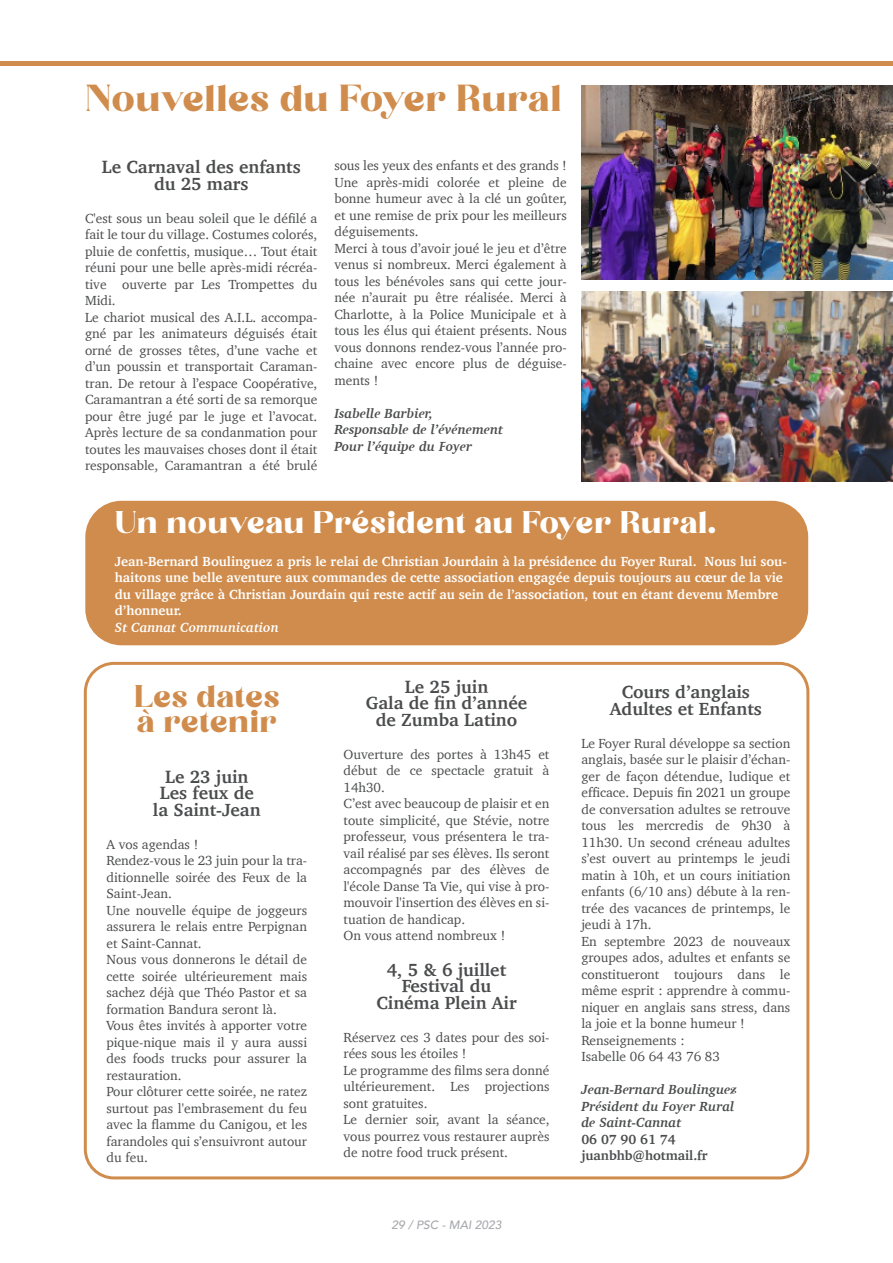
<style>
.page{position:relative;width:893px;height:1263px;background:#fff}
.page>*{position:absolute;margin:0;border:0;box-sizing:border-box;transform-origin:0 0}
.t1{font:36px "Begika";letter-spacing:-.005em;color:#d08c4c}
.t2{font:30px "Begika";letter-spacing:-.005em;color:#fff}
.t3{font:30px/25.5px "Begika";color:#d08c4c}
.t4{font:700 18px/16.5px "Charter";color:#4b4c4d;text-align:center}
.t5{font:13.5px/16.5px "Charter";color:#4b4c4d}
.t6{font:700 13.5px/16.5px "Charter";color:#fff}
.t7{font:italic 700 13.5px/16.5px "Charter";color:#4b4c4d}
.t8{font:700 13.5px/16.5px "Charter";color:#4b4c4d}
.t9{font:italic 700 13.5px "Charter";color:#fff}
.t10{font:italic 500 12px "Avenir";color:#a7a9ad}
</style>
<div class="page">
<hr style="left:0;top:62px;width:893px;height:4px;background:#d08c4c">
<div style="left:84px;top:662px;width:725px;height:517px;border:3px solid #d08c4c;border-radius:29px"></div>
<img style="left:582px;top:291px;width:311px;height:191px">
<img style="left:582px;top:85px;width:311px;height:195px">
<div style="left:85px;top:501px;width:723px;height:144px;background:#d08c4c;border-radius:36px"></div>
<h1 class="t1" style="left:85px;top:85px;width:479px">Nouvelles du Foyer Rural</h1>
<h3 class="t4" style="left:102px;top:158px;width:201px">Le Carnaval des enfants du 25 mars</h3>
<p class="t5" style="left:85px;top:210px;width:234px">C'est sous un beau soleil que le défilé a fait le tour du village. Costumes colorés, pluie de confettis, musique… Tout était réuni pour une belle après-midi récréa&shy;tive ouverte par Les Trompettes du Midi.<br>Le chariot musical des A.I.L. accompa&shy;gné par les animateurs déguisés était orné de grosses têtes, d’une vache et d’un poussin et transportait Caraman&shy;tran. De retour à l’espace Coopérative, Caramantran a été sorti de sa remorque pour être jugé par le juge et l’avocat.<br>Après lecture de sa condanmation pour toutes les mauvaises choses dont il était responsable, Caramantran a été brulé</p>
<p class="t5" style="left:334px;top:157px;width:234px">sous les yeux des enfants et des grands !<br>Une après-midi colorée et pleine de bonne humeur avec à la clé un goûter, et une remise de prix pour les meilleurs déguisements.<br>Merci à tous d’avoir joué le jeu et d’être venus si nombreux. Merci également à tous les bénévoles sans qui cette jour&shy;née n’aurait pu être réalisée. Merci à Charlotte, à la Police Municipale et à tous les élus qui étaient présents. Nous vous donnons rendez-vous l’année pro&shy;chaine avec encore plus de déguise&shy;ments !</p>
<p class="t7" style="left:334px;top:404px;width:170px">Isabelle Barbier,<br>Responsable de l’événement<br>Pour l’équipe du Foyer</p>
<h2 class="t2" style="left:115px;top:510px;width:603px">Un nouveau Président au Foyer Rural.</h2>
<p class="t6" style="left:115px;top:552px;width:673px">Jean-Bernard Boulinguez a pris le relai de Christian Jourdain à la présidence du Foyer Rural. Nous lui sou&shy;haitons une belle aventure aux commandes de cette association engagée depuis toujours au cœur de la vie du village grâce à Christian Jourdain qui reste actif au sein de l’association, tout en étant devenu Membre d’honneur.</p>
<p class="t9" style="left:115px;top:618px;width:165px">St Cannat Communication</p>
<h2 class="t3" style="left:134px;top:686px;width:148px">Les dates à retenir</h2>
<h3 class="t4" style="left:153px;top:768px;width:109px">Le 23 juin<br>Les feux de la Saint-Jean</h3>
<p class="t5" style="left:106px;top:836px;width:202px">A vos agendas !<br>Rendez-vous le 23 juin pour la tra&shy;ditionnelle soirée des Feux de la<br>Saint-Jean.<br>Une nouvelle équipe de joggeurs assurera le relais entre Perpignan et Saint-Cannat.<br>Nous vous donnerons le détail de cette soirée ultérieurement mais sachez déjà que Théo Pastor et sa formation Bandura seront là.<br>Vous êtes invités à apporter votre pique-nique mais il y aura aussi des foods trucks pour assurer la restauration.<br>Pour clôturer cette soirée, ne ratez surtout pas l'embrasement du feu avec la flamme du Canigou, et les farandoles qui s’ensuivront autour du feu.</p>
<h3 class="t4" style="left:366px;top:678px;width:163px">Le 25 juin<br>Gala de fin d’année de Zumba Latino</h3>
<p class="t5" style="left:343px;top:745px;width:207px">Ouverture des portes à 13h45 et début de ce spectacle gratuit à<br>14h30.<br>C’est avec beaucoup de plaisir et en toute simplicité, que Stévie, notre professeur, vous présentera le tra&shy;vail réalisé par ses élèves. Ils seront accompagnés par des élèves de l'école Danse Ta Vie, qui vise à pro&shy;mouvoir l'insertion des élèves en si&shy;tuation de handicap.<br>On vous attend nombreux !</p>
<h3 class="t4" style="left:376px;top:961px;width:142px">4, 5 &amp; 6 juillet<br>Festival du<br>Cinéma Plein Air</h3>
<p class="t5" style="left:343px;top:1028px;width:207px">Réservez ces 3 dates pour des soi&shy;rées sous les étoiles !<br>Le programme des films sera donné ultérieurement. Les projections sont gratuites.<br>Le dernier soir, avant la séance, vous pourrez vous restaurer auprès de notre food truck présent.</p>
<p class="t10" style="left:391px;top:1217px;width:112px">29 / PSC - MAI 2023</p>
<h3 class="t4" style="left:610px;top:683px;width:153px">Cours d’anglais<br>Adultes et Enfants</h3>
<p class="t5" style="left:581px;top:734px;width:210px">Le Foyer Rural développe sa section anglais, basée sur le plaisir d’échan&shy;ger de façon détendue, ludique et efficace. Depuis fin 2021 un groupe de conversation adultes se retrouve tous les mercredis de 9h30 à<br>11h30. Un second créneau adultes s’est ouvert au printemps le jeudi matin à 10h, et un cours initiation enfants (6/10 ans) débute à la ren&shy;trée des vacances de printemps, le jeudi à 17h.<br>En septembre 2023 de nouveaux groupes ados, adultes et enfants se constitueront toujours dans le même esprit : apprendre à commu&shy;niquer en anglais sans stress, dans la joie et la bonne humeur !<br>Renseignements :<br>Isabelle 06 64 43 76 83</p>
<p class="t7" style="left:581px;top:1081px;width:157px">Jean-Bernard Boulinguez<br>Président du Foyer Rural de Saint-Cannat</p>
<p class="t8" style="left:581px;top:1130px;width:128px">06 07 90 61 74 juanbhb@hotmail.fr</p>
</div>
